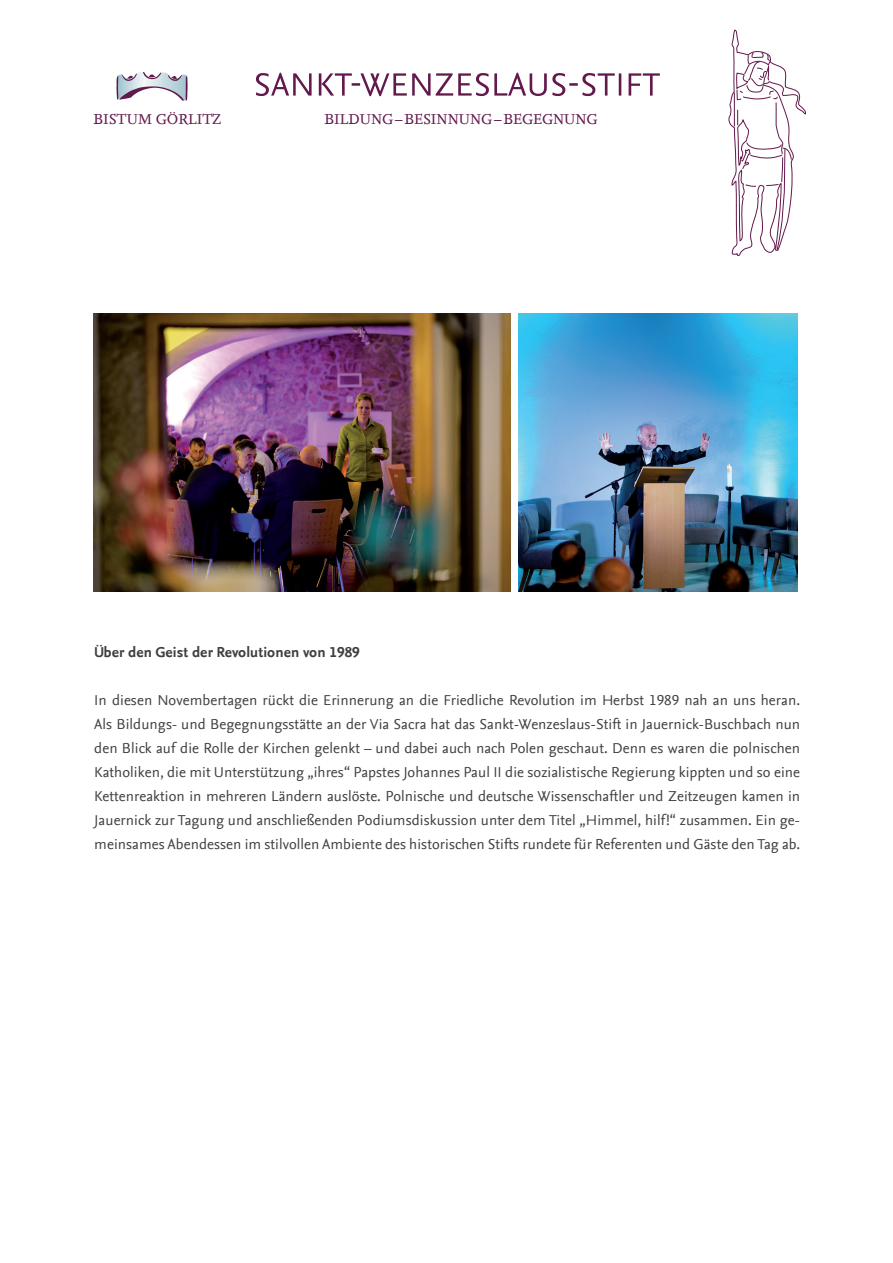
<style>
.page{position:relative;width:893px;height:1263px;background:#fff}
.page>*{position:absolute;margin:0;border:0;box-sizing:border-box;transform-origin:0 0}
.t1{font:15px/24px "Bistum Goerlitz Nexus Sans";letter-spacing:.005em;color:#3e3e3f;text-align:justify}
.t2{font:15px "Bistum Goerlitz Nexus Serif";color:#62194b}
.t3{font:700 15px "Bistum Goerlitz Nexus Sans";letter-spacing:.005em;color:#3e3e3f}
</style>
<div class="page">
<svg style="left:116px;top:72px;width:72px;height:29px"></svg>
<svg style="left:256px;top:73px;width:404px;height:23px"></svg>
<svg style="left:729px;top:30px;width:77px;height:226px"></svg>
<img style="left:518px;top:314px;width:279px;height:277px">
<img style="left:94px;top:314px;width:416px;height:277px">
<p class="t2" style="left:94px;top:108px;width:129px">BISTUM GÖRLITZ</p>
<p class="t2" style="left:325px;top:108px;width:274px">BILDUNG – BESINNUNG – BEGEGNUNG</p>
<p class="t3" style="left:94px;top:641px;width:267px">Über den Geist der Revolutionen von 1989</p>
<p class="t1" style="left:94px;top:688px;width:707px">In diesen Novembertagen rückt die Erinnerung an die Friedliche Revolution im Herbst 1989 nah an uns heran.<br>Als Bildungs- und Begegnungsstätte an der Via Sacra hat das Sankt-Wenzeslaus-Stift in Jauernick-Buschbach nun den Blick auf die Rolle der Kirchen gelenkt – und dabei auch nach Polen geschaut. Denn es waren die polnischen Katholiken, die mit Unterstützung „ihres“ Papstes Johannes Paul II die sozialistische Regierung kippten und so eine Kettenreaktion in mehreren Ländern auslöste. Polnische und deutsche Wissenschaftler und Zeitzeugen kamen in Jauernick zur Tagung und anschließenden Podiumsdiskussion unter dem Titel „Himmel, hilf!“ zusammen. Ein ge&shy;meinsames Abendessen im stilvollen Ambiente des historischen Stifts rundete für Referenten und Gäste den Tag ab.</p>
</div>
